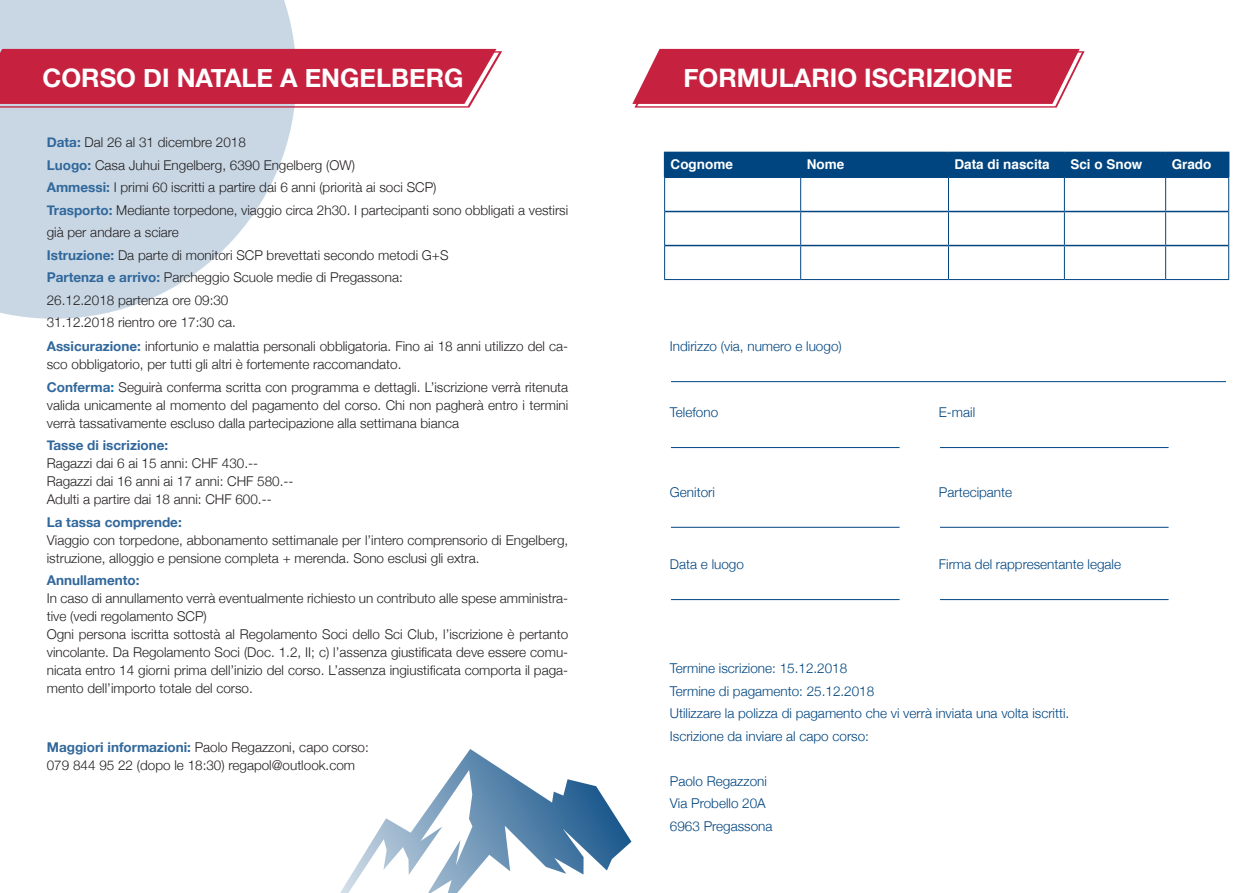
<style>
.page{position:relative;width:1259px;height:893px;background:#fff}
.page>*{position:absolute;margin:0;border:0;box-sizing:border-box;transform-origin:0 0}
.t1{font:700 25.5px "Helvetica Neue";color:#fff}
.t2{font:300 13.5px/18px "Helvetica Neue";color:#231f20}
.t3{font:300 13.5px/22.5px "Helvetica Neue";color:#004580}
.t4{font:700 13.5px "Helvetica Neue";color:#31689b}
.t5{font:700 13.5px "Helvetica";color:#fff}
.s1{font-weight:700;color:#31689b}
.s2{font-weight:700;color:#0077c0}
</style>
<div class="page">
<svg style="left:0;top:0;width:296px;height:319px;fill:#c9d7e5"></svg>
<svg style="left:0;top:49px;width:502px;height:59px;background:#c9334f"></svg>
<svg style="left:340px;top:749px;width:291px;height:144px"></svg>
<svg style="left:632px;top:49px;width:452px;height:59px;background:#cc3954"></svg>
<div style="left:664px;top:152px;width:565px;height:25px;background:#004580"></div>
<hr style="left:664px;top:246px;width:1px;height:33px;background:#004580">
<hr style="left:800px;top:246px;width:1px;height:33px;background:#004580">
<hr style="left:948px;top:246px;width:1px;height:33px;background:#004580">
<hr style="left:1064px;top:246px;width:1px;height:33px;background:#004580">
<hr style="left:1165px;top:246px;width:1px;height:33px;background:#004580">
<hr style="left:1228px;top:246px;width:1px;height:33px;background:#004580">
<hr style="left:664px;top:279px;width:136px;height:1px;background:#004580">
<hr style="left:800px;top:279px;width:148px;height:1px;background:#004580">
<hr style="left:948px;top:279px;width:116px;height:1px;background:#004580">
<hr style="left:1064px;top:279px;width:101px;height:1px;background:#004580">
<hr style="left:1165px;top:279px;width:64px;height:1px;background:#004580">
<hr style="left:664px;top:177px;width:136px;height:1px;background:#004580">
<hr style="left:664px;top:178px;width:1px;height:34px;background:#004580">
<hr style="left:800px;top:177px;width:148px;height:1px;background:#004580">
<hr style="left:800px;top:178px;width:1px;height:33px;background:#004580">
<hr style="left:948px;top:177px;width:116px;height:1px;background:#004580">
<hr style="left:948px;top:178px;width:1px;height:33px;background:#004580">
<hr style="left:1064px;top:177px;width:101px;height:1px;background:#004580">
<hr style="left:1064px;top:178px;width:1px;height:33px;background:#004580">
<hr style="left:1165px;top:177px;width:64px;height:1px;background:#004580">
<hr style="left:1165px;top:178px;width:1px;height:33px;background:#004580">
<hr style="left:1228px;top:178px;width:1px;height:34px;background:#004580">
<hr style="left:665px;top:211px;width:135px;height:1px;background:#004580">
<hr style="left:800px;top:211px;width:148px;height:1px;background:#004580">
<hr style="left:948px;top:211px;width:116px;height:1px;background:#004580">
<hr style="left:1064px;top:211px;width:101px;height:1px;background:#004580">
<hr style="left:1165px;top:211px;width:63px;height:1px;background:#004580">
<hr style="left:665px;top:245px;width:135px;height:1px;background:#004580">
<hr style="left:800px;top:245px;width:148px;height:1px;background:#004580">
<hr style="left:948px;top:245px;width:116px;height:1px;background:#004580">
<hr style="left:1064px;top:245px;width:101px;height:1px;background:#004580">
<hr style="left:1165px;top:245px;width:63px;height:1px;background:#004580">
<hr style="left:664px;top:212px;width:1px;height:34px;background:#004580">
<hr style="left:800px;top:212px;width:1px;height:33px;background:#004580">
<hr style="left:948px;top:212px;width:1px;height:33px;background:#004580">
<hr style="left:1064px;top:212px;width:1px;height:33px;background:#004580">
<hr style="left:1165px;top:212px;width:1px;height:33px;background:#004580">
<hr style="left:1228px;top:212px;width:1px;height:34px;background:#004580">
<hr style="left:671px;top:381px;width:555px;height:1px;background:#004580">
<hr style="left:671px;top:447px;width:228px;height:1px;background:#004580">
<hr style="left:671px;top:527px;width:228px;height:1px;background:#004580">
<hr style="left:671px;top:599px;width:228px;height:1px;background:#004580">
<hr style="left:940px;top:447px;width:228px;height:1px;background:#004580">
<hr style="left:940px;top:527px;width:228px;height:1px;background:#004580">
<hr style="left:940px;top:599px;width:228px;height:1px;background:#004580">
<h1 class="t1" style="left:43px;top:62px;width:422px">CORSO DI NATALE A ENGELBERG</h1>
<h1 class="t1" style="left:683px;top:62px;width:331px">FORMULARIO ISCRIZIONE</h1>
<p class="t2" style="left:47px;top:131px;width:523px;line-height:22.5px"><span class="s1">Data:</span> Dal 26 al 31 dicembre 2018<br><span class="s1">Luogo:</span> Casa Juhui Engelberg, 6390 Engelberg (OW)<br><span class="s1">Ammessi:</span> I primi 60 iscritti a partire dai 6 anni (priorità ai soci SCP)<br><span class="s1">Trasporto:</span> Mediante torpedone, viaggio circa 2h30. I partecipanti sono obbligati a vestirsi già per andare a sciare<br><span class="s1">Istruzione:</span> Da parte di monitori SCP brevettati secondo metodi G+S<br><span class="s1">Partenza e arrivo:</span> Parcheggio Scuole medie di Pregassona:<br>26.12.2018 partenza ore 09:30<br>31.12.2018 rientro ore 17:30 ca.</p>
<p class="t2" style="left:47px;top:337px;width:523px"><span class="s1">Assicurazione:</span> infortunio e malattia personali obbligatoria. Fino ai 18 anni utilizzo del ca&shy;sco obbligatorio, per tutti gli altri è fortemente raccomandato.</p>
<p class="t2" style="left:47px;top:378px;width:523px;text-align:justify"><span class="s1">Conferma</span><span class="s2">:</span> Seguirà conferma scritta con programma e dettagli. L’iscrizione verrà ritenuta valida unicamente al momento del pagamento del corso. Chi non pagherà entro i termini verrà tassativamente escluso dalla partecipazione alla settimana bianca</p>
<p class="t4" style="left:47px;top:437px;width:123px">Tasse di iscrizione:</p>
<p class="t2" style="left:47px;top:454px;width:248px">Ragazzi dai 6 ai 15 anni: CHF 430.--<br>Ragazzi dai 16 anni ai 17 anni: CHF 580.--<br>Adulti a partire dai 18 anni: CHF 600.--</p>
<p class="t4" style="left:47px;top:513px;width:136px">La tassa comprende:</p>
<p class="t2" style="left:47px;top:531px;width:523px">Viaggio con torpedone, abbonamento settimanale per l’intero comprensorio di Engelberg, istruzione, alloggio e pensione completa + merenda. Sono esclusi gli extra.</p>
<p class="t4" style="left:47px;top:572px;width:94px">Annullamento:</p>
<p class="t2" style="left:47px;top:589px;width:523px">In caso di annullamento verrà eventualmente richiesto un contributo alle spese amministra&shy;tive (vedi regolamento SCP)<br>Ogni persona iscritta sottostà al Regolamento Soci dello Sci Club, l’iscrizione è pertanto vincolante. Da Regolamento Soci (Doc. 1.2, II; c) l’assenza giustificata deve essere comu&shy;nicata entro 14 giorni prima dell’inizio del corso. L’assenza ingiustificata comporta il paga&shy;mento dell’importo totale del corso.</p>
<p class="t2" style="left:47px;top:738px;width:324px"><span class="s1">Maggiori informazioni:</span> Paolo Regazzoni, capo corso:<br>079 844 95 22 (dopo le 18:30) regapol@outlook.com</p>
<p class="t5" style="left:670px;top:158px;width:64px">Cognome</p>
<p class="t5" style="left:806px;top:158px;width:39px">Nome</p>
<p class="t5" style="left:954px;top:158px;width:97px">Data di nascita</p>
<p class="t5" style="left:1070px;top:158px;width:74px">Sci o Snow</p>
<p class="t5" style="left:1171px;top:158px;width:41px">Grado</p>
<p class="t3" style="left:670px;top:335px;width:173px">Indirizzo (via, numero e luogo)</p>
<p class="t3" style="left:670px;top:401px;width:50px">Telefono</p>
<p class="t3" style="left:939px;top:401px;width:38px">E-mail</p>
<p class="t3" style="left:670px;top:480px;width:47px">Genitori</p>
<p class="t3" style="left:939px;top:480px;width:75px">Partecipante</p>
<p class="t3" style="left:670px;top:553px;width:76px">Data e luogo</p>
<p class="t3" style="left:939px;top:553px;width:184px">Firma del rappresentante legale</p>
<p class="t3" style="left:670px;top:657px;width:401px">Termine iscrizione: 15.12.2018<br>Termine di pagamento: 25.12.2018<br>Utilizzare la polizza di pagamento che vi verrà inviata una volta iscritti.<br>Iscrizione da inviare al capo corso:</p>
<p class="t3" style="left:670px;top:769px;width:104px">Paolo Regazzoni<br>Via Probello 20A<br>6963 Pregassona</p>
</div>
